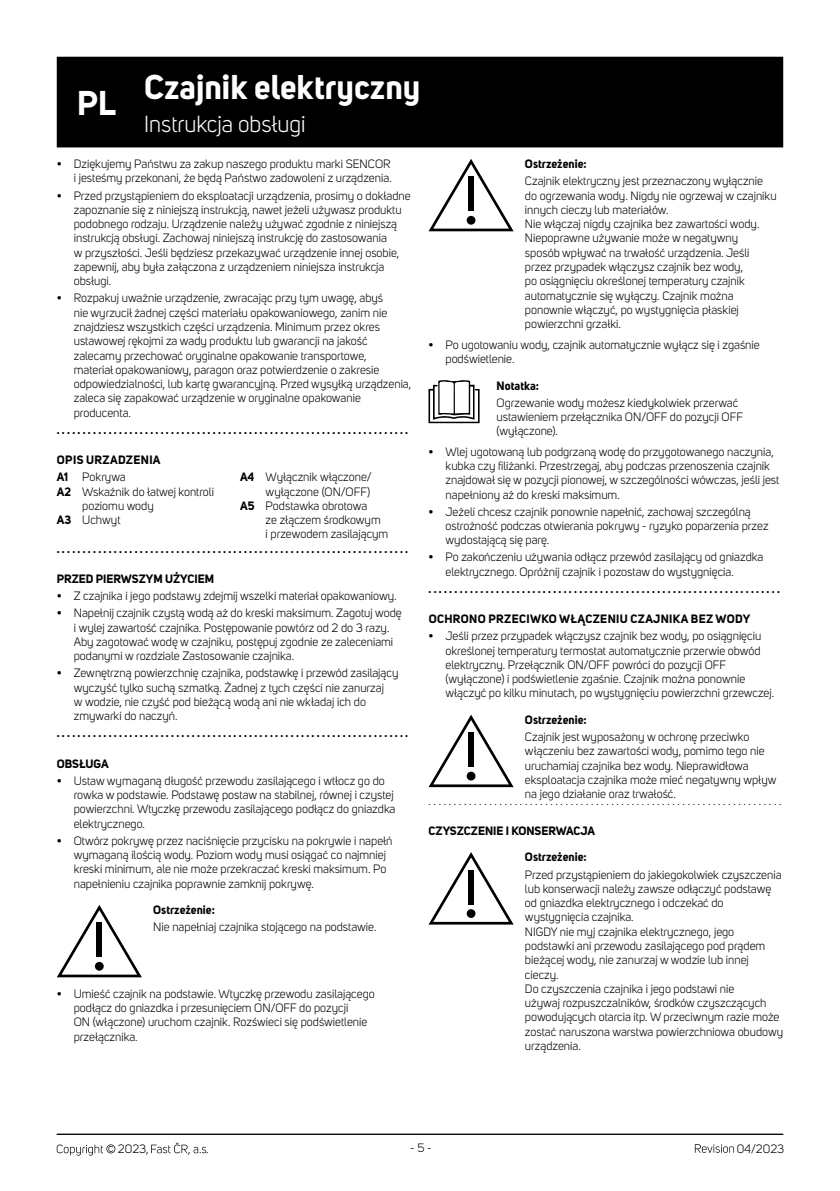
<style>
.page{position:relative;width:840px;height:1191px;background:#fff}
.page>*{position:absolute;margin:0;border:0;box-sizing:border-box;transform-origin:0 0}
.t1{font:700 34px "Uni Sans";color:#fff}
.t2{font:23px "Uni Sans";color:#fff}
.t3{font:12px/14.2px "Uni Sans";color:#000}
.t4{font:700 12px "Uni Sans";color:#000}
.t5{font:700 12px/17.2px "Uni Sans";letter-spacing:.03em;color:#000}
.s1{font-weight:400}
.s2{font-weight:700}
</style>
<div class="page">
<hr style="left:57px;top:1133px;width:725px;height:1px;background:#000">
<svg style="left:694px;top:1144px;width:39px;height:8px"></svg>
<svg style="left:57px;top:1144px;width:58px;height:11px"></svg>
<svg style="left:151px;top:1142px;width:55px;height:12px"></svg>
<svg style="left:57px;top:905px;width:85px;height:72px"></svg>
<div style="left:96px;top:922px;width:6px;height:35px;background:#000"></div>
<div style="left:95px;top:962px;width:9px;height:8px;background:#000;border-radius:50%"></div>
<svg style="left:428px;top:159px;width:85px;height:72px"></svg>
<div style="left:468px;top:176px;width:5px;height:35px;background:#000"></div>
<div style="left:466px;top:216px;width:9px;height:9px;background:#000;border-radius:50%"></div>
<svg style="left:428px;top:380px;width:51px;height:43px"></svg>
<svg style="left:428px;top:714px;width:85px;height:73px"></svg>
<div style="left:468px;top:732px;width:5px;height:35px;background:#000"></div>
<div style="left:466px;top:771px;width:9px;height:9px;background:#000;border-radius:50%"></div>
<svg style="left:429px;top:852px;width:84px;height:72px"></svg>
<div style="left:468px;top:869px;width:5px;height:35px;background:#000"></div>
<div style="left:466px;top:909px;width:9px;height:9px;background:#000;border-radius:50%"></div>
<div style="left:57px;top:57px;width:725px;height:90px;background:#000"></div>
<h1 class="t1" style="left:77px;top:82px;width:40px">PL</h1>
<h1 class="t1" style="left:144px;top:66px;width:277px">Czajnik elektryczny</h1>
<h2 class="t2" style="left:144px;top:111px;width:163px">Instrukcja obsługi</h2>
<p class="t3" style="left:57px;top:157px;width:336px;text-align:right">• Dziękujemy Państwu za zakup naszego produktu marki SENCOR i jesteśmy przekonani, że będą Państwo zadowoleni z urządzenia.</p>
<p class="t3" style="left:74px;top:188px;width:338px;text-indent:-17px">• Przed przystąpieniem do eksploatacji urządzenia, prosimy o dokładne zapoznanie się z niniejszą instrukcją, nawet jeżeli używasz produktu podobnego rodzaju. Urządzenie należy używać zgodnie z niniejszą instrukcją obsługi. Zachowaj niniejszą instrukcję do zastosowania<br>w przyszłości. Jeśli będziesz przekazywać urządzenie innej osobie, zapewnij, aby była załączona z urządzeniem niniejsza instrukcja obsługi.</p>
<p class="t3" style="left:74px;top:291px;width:339px;text-indent:-17px">• Rozpakuj uważnie urządzenie, zwracając przy tym uwagę, abyś<br>nie wyrzucił żadnej części materiału opakowaniowego, zanim nie znajdziesz wszystkich części urządzenia. Minimum przez okres ustawowej rękojmi za wady produktu lub gwarancji na jakość zalecamy przechować oryginalne opakowanie transportowe,<br>materiał opakowaniowy, paragon oraz potwierdzenie o zakresie odpowiedzialności, lub kartę gwarancyjną. Przed wysyłką urządzenia, zaleca się zapakować urządzenie w oryginalne opakowanie producenta.</p>
<p class="t4" style="left:57px;top:422px;width:353px">. . . . . . . . . . . . . . . . . . . . . . . . . . . . . . . . . . . . . . . . . . . . . . . . . . . . . . . . . . . . . . . . . . . .</p>
<p class="t5" style="left:57px;top:451px;width:105px">OPIS URZADZENIA<br>A1 <span class="s1">Pokrywa</span></p>
<p class="t3" style="left:57px;top:484px;width:159px"><span class="s2">A2</span> Wskaźnik do łatwej kontroli</p>
<p class="t3" style="left:82px;top:499px;width:73px">poziomu wody</p>
<p class="t3" style="left:57px;top:513px;width:65px"><span class="s2">A3</span> Uchwyt</p>
<p class="t3" style="left:240px;top:470px;width:133px"><span class="s2">A4</span> Wyłącznik włączone/</p>
<p class="t3" style="left:265px;top:484px;width:106px">wyłączone (ON/OFF)</p>
<p class="t3" style="left:240px;top:499px;width:129px"><span class="s2">A5</span> Podstawka obrotowa</p>
<p class="t3" style="left:265px;top:513px;width:117px">ze złączem środkowym</p>
<p class="t3" style="left:265px;top:527px;width:124px">i przewodem zasilającym</p>
<p class="t4" style="left:57px;top:541px;width:353px">. . . . . . . . . . . . . . . . . . . . . . . . . . . . . . . . . . . . . . . . . . . . . . . . . . . . . . . . . . . . . . . . . . . .</p>
<p class="t4" style="left:57px;top:571px;width:159px">PRZED PIERWSZYM UŻYCIEM</p>
<p class="t3" style="left:57px;top:589px;width:341px">• Z czajnika i jego podstawy zdejmij wszelki materiał opakowaniowy.</p>
<p class="t3" style="left:74px;top:606px;width:329px;text-indent:-17px">• Napełnij czajnik czystą wodą aż do kreski maksimum. Zagotuj wodę i wylej zawartość czajnika. Postępowanie powtórz od 2 do 3 razy.<br>Aby zagotować wodę w czajniku, postępuj zgodnie ze zaleceniami podanymi w rozdziale Zastosowanie czajnika.</p>
<p class="t3" style="left:74px;top:666px;width:326px;text-indent:-17px">• Zewnętrzną powierzchnię czajnika, podstawkę i przewód zasilający wyczyść tylko suchą szmatką. Żadnej z tych części nie zanurzaj<br>w wodzie, nie czyść pod bieżącą wodą ani nie wkładaj ich do zmywarki do naczyń.</p>
<p class="t4" style="left:57px;top:725px;width:353px">. . . . . . . . . . . . . . . . . . . . . . . . . . . . . . . . . . . . . . . . . . . . . . . . . . . . . . . . . . . . . . . . . . . .</p>
<p class="t4" style="left:57px;top:756px;width:53px">OBSŁUGA</p>
<p class="t3" style="left:74px;top:773px;width:323px;text-indent:-17px">• Ustaw wymaganą długość przewodu zasilającego i wtłocz go do rowka w podstawie. Podstawę postaw na stabilnej, równej i czystej powierzchni. Wtyczkę przewodu zasilającego podłącz do gniazdka elektrycznego.</p>
<p class="t3" style="left:74px;top:833px;width:320px;text-indent:-17px">• Otwórz pokrywę przez naciśnięcie przycisku na pokrywie i napełń wymaganą ilością wody. Poziom wody musi osiągać co najmniej kreski minimum, ale nie może przekraczać kreski maksimum. Po napełnieniu czajnika poprawnie zamknij pokrywę.</p>
<p class="t4" style="left:153px;top:902px;width:63px">Ostrzeżenie:</p>
<p class="t3" style="left:153px;top:920px;width:225px">Nie napełniaj czajnika stojącego na podstawie.</p>
<p class="t3" style="left:74px;top:986px;width:302px;text-indent:-17px">• Umieść czajnik na podstawie. Wtyczkę przewodu zasilającego podłącz do gniazdka i przesunięciem ON/OFF do pozycji<br>ON (włączone) uruchom czajnik. Rozświeci się podświetlenie przełącznika.</p>
<p class="t4" style="left:524px;top:156px;width:63px">Ostrzeżenie:</p>
<p class="t3" style="left:524px;top:174px;width:253px">Czajnik elektryczny jest przeznaczony wyłącznie do ogrzewania wody. Nigdy nie ogrzewaj w czajniku innych cieczy lub materiałów.<br>Nie włączaj nigdy czajnika bez zawartości wody.<br>Niepoprawne używanie może w negatywny<br>sposób wpływać na trwałość urządzenia. Jeśli przez przypadek włączysz czajnik bez wody,<br>po osiągnięciu określonej temperatury czajnik automatycznie się wyłączy. Czajnik można ponownie włączyć, po wystygnięcia płaskiej powierzchni grzałki.</p>
<p class="t3" style="left:445px;top:337px;width:315px;text-indent:-17px">• Po ugotowaniu wody, czajnik automatycznie wyłącz się i zgaśnie podświetlenie.</p>
<p class="t4" style="left:496px;top:378px;width:44px">Notatka:</p>
<p class="t3" style="left:496px;top:395px;width:248px">Ogrzewanie wody możesz kiedykolwiek przerwać ustawieniem przełącznika ON/OFF do pozycji OFF (wyłączone).</p>
<p class="t3" style="left:445px;top:444px;width:335px;text-indent:-17px">• Wlej ugotowaną lub podgrzaną wodę do przygotowanego naczynia, kubka czy filiżanki. Przestrzegaj, aby podczas przenoszenia czajnik znajdował się w pozycji pionowej, w szczególności wówczas, jeśli jest napełniony aż do kreski maksimum.</p>
<p class="t3" style="left:445px;top:504px;width:324px;text-indent:-17px">• Jeżeli chcesz czajnik ponownie napełnić, zachowaj szczególną ostrożność podczas otwierania pokrywy - ryzyko poparzenia przez wydostającą się parę.</p>
<p class="t3" style="left:445px;top:550px;width:319px;text-indent:-17px">• Po zakończeniu używania odłącz przewód zasilający od gniazdka elektrycznego. Opróżnij czajnik i pozostaw do wystygnięcia.</p>
<p class="t4" style="left:428px;top:581px;width:353px">. . . . . . . . . . . . . . . . . . . . . . . . . . . . . . . . . . . . . . . . . . . . . . . . . . . . . . . . . . . . . . . . . . . .</p>
<p class="t5" style="left:428px;top:610px;width:323px">OCHRONO PRZECIWKO WŁĄCZENIU CZAJNIKA BEZ WODY</p>
<p class="t3" style="left:445px;top:629px;width:330px;text-indent:-17px">• Jeśli przez przypadek włączysz czajnik bez wody, po osiągnięciu określonej temperatury termostat automatycznie przerwie obwód elektryczny. Przełącznik ON/OFF powróci do pozycji OFF (wyłączone) i podświetlenie zgaśnie. Czajnik można ponownie włączyć po kilku minutach, po wystygnięciu powierzchni grzewczej.</p>
<p class="t4" style="left:524px;top:712px;width:63px">Ostrzeżenie:</p>
<p class="t3" style="left:524px;top:730px;width:253px">Czajnik jest wyposażony w ochronę przeciwko włączeniu bez zawartości wody, pomimo tego nie uruchamiaj czajnika bez wody. Nieprawidłowa eksploatacja czajnika może mieć negatywny wpływ na jego działanie oraz trwałość.</p>
<p class="t3" style="left:428px;top:793px;width:354px">. . . . . . . . . . . . . . . . . . . . . . . . . . . . . . . . . . . . . . . . . . . . . . . . . . . . . . . . . . . . . . . . . . . . . .</p>
<p class="t4" style="left:428px;top:823px;width:168px">CZYSZCZENIE I KONSERWACJA</p>
<p class="t4" style="left:524px;top:849px;width:63px">Ostrzeżenie:</p>
<p class="t3" style="left:524px;top:867px;width:259px">Przed przystąpieniem do jakiegokolwiek czyszczenia lub konserwacji należy zawsze odłączyć podstawę od gniazdka elektrycznego i odczekać do wystygnięcia czajnika.<br>NIGDY nie myj czajnika elektrycznego, jego podstawki ani przewodu zasilającego pod prądem bieżącej wody, nie zanurzaj w wodzie lub innej cieczy.<br>Do czyszczenia czajnika i jego podstawi nie<br>używaj rozpuszczalników, środków czyszczących powodujących otarcia itp. W przeciwnym razie może zostać naruszona warstwa powierzchniowa obudowy urządzenia.</p>
<p class="t3" style="left:118px;top:1142px;width:32px">2023,</p>
<p class="t3" style="left:206px;top:1142px;width:4px">.</p>
<p class="t3" style="left:410px;top:1140px;width:23px">- 5 -</p>
<p class="t3" style="left:736px;top:1141px;width:49px">04/2023</p>
</div>
